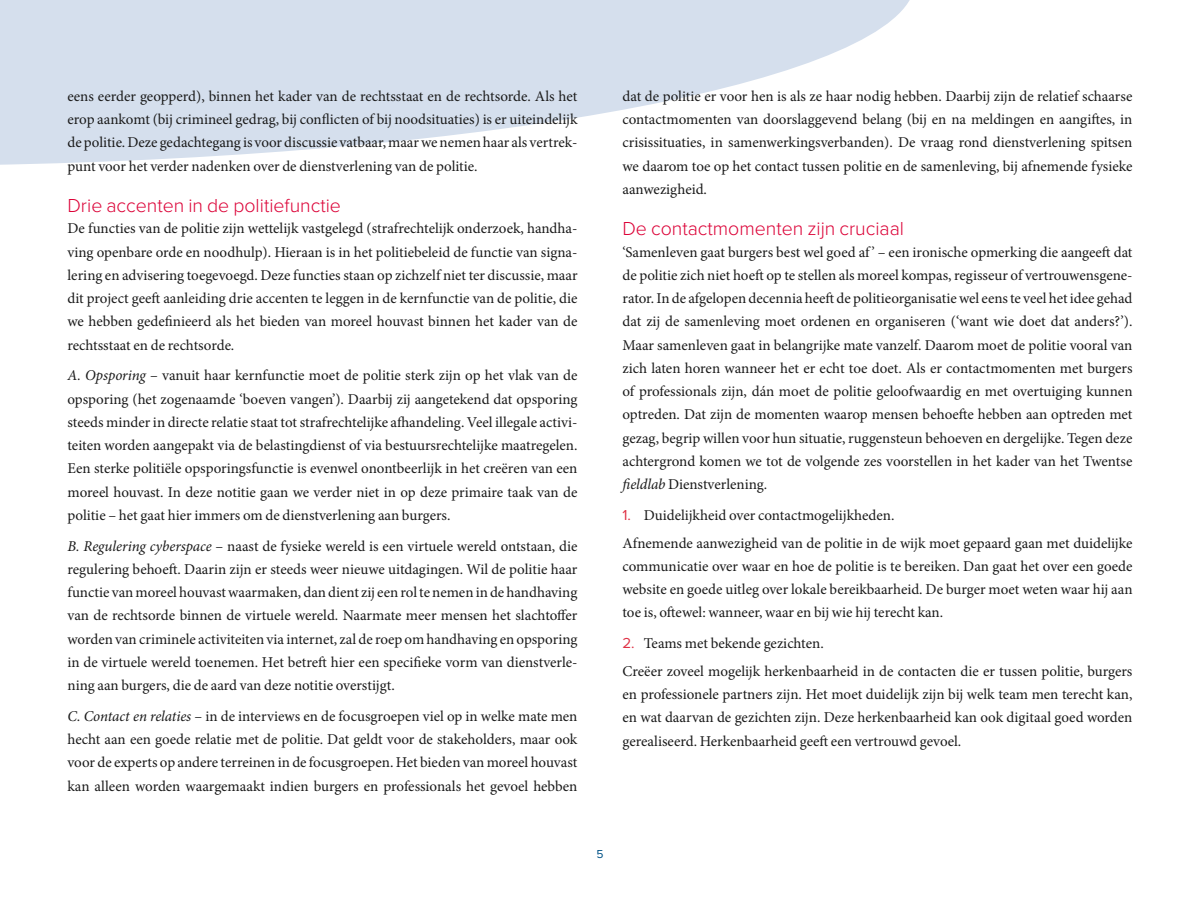
<style>
.page{position:relative;width:1200px;height:900px;background:#fff}
.page>*{position:absolute;margin:0;border:0;box-sizing:border-box;transform-origin:0 0}
.t1{font:300 19.5px "Proxima Nova";color:#dc0338}
.t2{font:15px/23.2px "Minion Pro";color:#1a1a1a;text-align:justify}
.t3{font:12px "Proxima Nova";color:#005286}
.s1{font-style:italic}
.s2{font-family:"Proxima Nova";color:#df3246}
</style>
<div class="page">
<svg style="left:0;top:0;width:910px;height:165px;fill:#d5dfed"></svg>
<p class="t2" style="left:68px;top:85px;width:512px">eens eerder geopperd), binnen het kader van de rechtsstaat en de rechtsorde. Als het erop aankomt (bij crimineel gedrag, bij conflicten of bij noodsituaties) is er uiteindelijk de politie. Deze gedachtegang is voor discussie vatbaar, maar we nemen haar als vertrek&shy;punt voor het verder nadenken over de dienstverlening van de politie.</p>
<h1 class="t1" style="left:68px;top:194px;width:275px">Drie accenten in de politiefunctie</h1>
<p class="t2" style="left:68px;top:217px;width:512px">De functies van de politie zijn wettelijk vastgelegd (strafrechtelijk onderzoek, handha&shy;ving openbare orde en noodhulp). Hieraan is in het politiebeleid de functie van signa&shy;lering en advisering toegevoegd. Deze functies staan op zichzelf niet ter discussie, maar dit project geeft aanleiding drie accenten te leggen in de kernfunctie van de politie, die we hebben gedefinieerd als het bieden van moreel houvast binnen het kader van de rechtsstaat en de rechtsorde.</p>
<p class="t2" style="left:68px;top:364px;width:512px"><span class="s1">A. Opsporing</span> – vanuit haar kernfunctie moet de politie sterk zijn op het vlak van de opsporing (het zogenaamde ‘boeven vangen’). Daarbij zij aangetekend dat opsporing steeds minder in directe relatie staat tot strafrechtelijke afhandeling. Veel illegale activi&shy;teiten worden aangepakt via de belastingdienst of via bestuursrechtelijke maatregelen.<br>Een sterke politiële opsporingsfunctie is evenwel onontbeerlijk in het creëren van een moreel houvast. In deze notitie gaan we verder niet in op deze primaire taak van de politie – het gaat hier immers om de dienstverlening aan burgers.</p>
<p class="t2" style="left:68px;top:534px;width:512px"><span class="s1">B. Regulering cyberspace</span> – naast de fysieke wereld is een virtuele wereld ontstaan, die regulering behoeft. Daarin zijn er steeds weer nieuwe uitdagingen. Wil de politie haar functie van moreel houvast waarmaken, dan dient zij een rol te nemen in de handhaving van de rechtsorde binnen de virtuele wereld. Naarmate meer mensen het slachtoffer worden van criminele activiteiten via internet, zal de roep om handhaving en opsporing in de virtuele wereld toenemen. Het betreft hier een specifieke vorm van dienstverle&shy;ning aan burgers, die de aard van deze notitie overstijgt.</p>
<p class="t2" style="left:68px;top:705px;width:511px"><span class="s1">C. Contact en relaties</span> – in de interviews en de focusgroepen viel op in welke mate men hecht aan een goede relatie met de politie. Dat geldt voor de stakeholders, maar ook voor de experts op andere terreinen in de focusgroepen. Het bieden van moreel houvast kan alleen worden waargemaakt indien burgers en professionals het gevoel hebben</p>
<p class="t2" style="left:622px;top:85px;width:511px">dat de politie er voor hen is als ze haar nodig hebben. Daarbij zijn de relatief schaarse contactmomenten van doorslaggevend belang (bij en na meldingen en aangiftes, in crisissituaties, in samenwerkingsverbanden). De vraag rond dienstverlening spitsen we daarom toe op het contact tussen politie en de samenleving, bij afnemende fysieke aanwezigheid.</p>
<h1 class="t1" style="left:622px;top:217px;width:283px">De contactmomenten zijn cruciaal</h1>
<p class="t2" style="left:622px;top:240px;width:512px">‘Samenleven gaat burgers best wel goed af ’ – een ironische opmerking die aangeeft dat de politie zich niet hoeft op te stellen als moreel kompas, regisseur of vertrouwensgene&shy;rator. In de afgelopen decennia heeft de politieorganisatie wel eens te veel het idee gehad dat zij de samenleving moet ordenen en organiseren (‘want wie doet dat anders?’).<br>Maar samenleven gaat in belangrijke mate vanzelf. Daarom moet de politie vooral van zich laten horen wanneer het er echt toe doet. Als er contactmomenten met burgers of professionals zijn, dán moet de politie geloofwaardig en met overtuiging kunnen optreden. Dat zijn de momenten waarop mensen behoefte hebben aan optreden met gezag, begrip willen voor hun situatie, ruggensteun behoeven en dergelijke. Tegen deze achtergrond komen we tot de volgende zes voorstellen in het kader van het Twentse <span class="s1">fieldlab</span> Dienstverlening.</p>
<p class="t2" style="left:622px;top:501px;width:511px;line-height:27.8px"><span class="s2">1.</span> Duidelijkheid over contactmogelijkheden.<br>Afnemende aanwezigheid van de politie in de wijk moet gepaard gaan met duidelijke</p>
<p class="t2" style="left:622px;top:555px;width:512px">communicatie over waar en hoe de politie is te bereiken. Dan gaat het over een goede website en goede uitleg over lokale bereikbaarheid. De burger moet weten waar hij aan toe is, oftewel: wanneer, waar en bij wie hij terecht kan.</p>
<p class="t2" style="left:622px;top:630px;width:511px;line-height:27.8px"><span class="s2">2.</span> Teams met bekende gezichten.<br>Creëer zoveel mogelijk herkenbaarheid in de contacten die er tussen politie, burgers</p>
<p class="t2" style="left:622px;top:683px;width:511px">en professionele partners zijn. Het moet duidelijk zijn bij welk team men terecht kan, en wat daarvan de gezichten zijn. Deze herkenbaarheid kan ook digitaal goed worden gerealiseerd. Herkenbaarheid geeft een vertrouwd gevoel.</p>
<p class="t3" style="left:596px;top:847px;width:9px">5</p>
</div>
